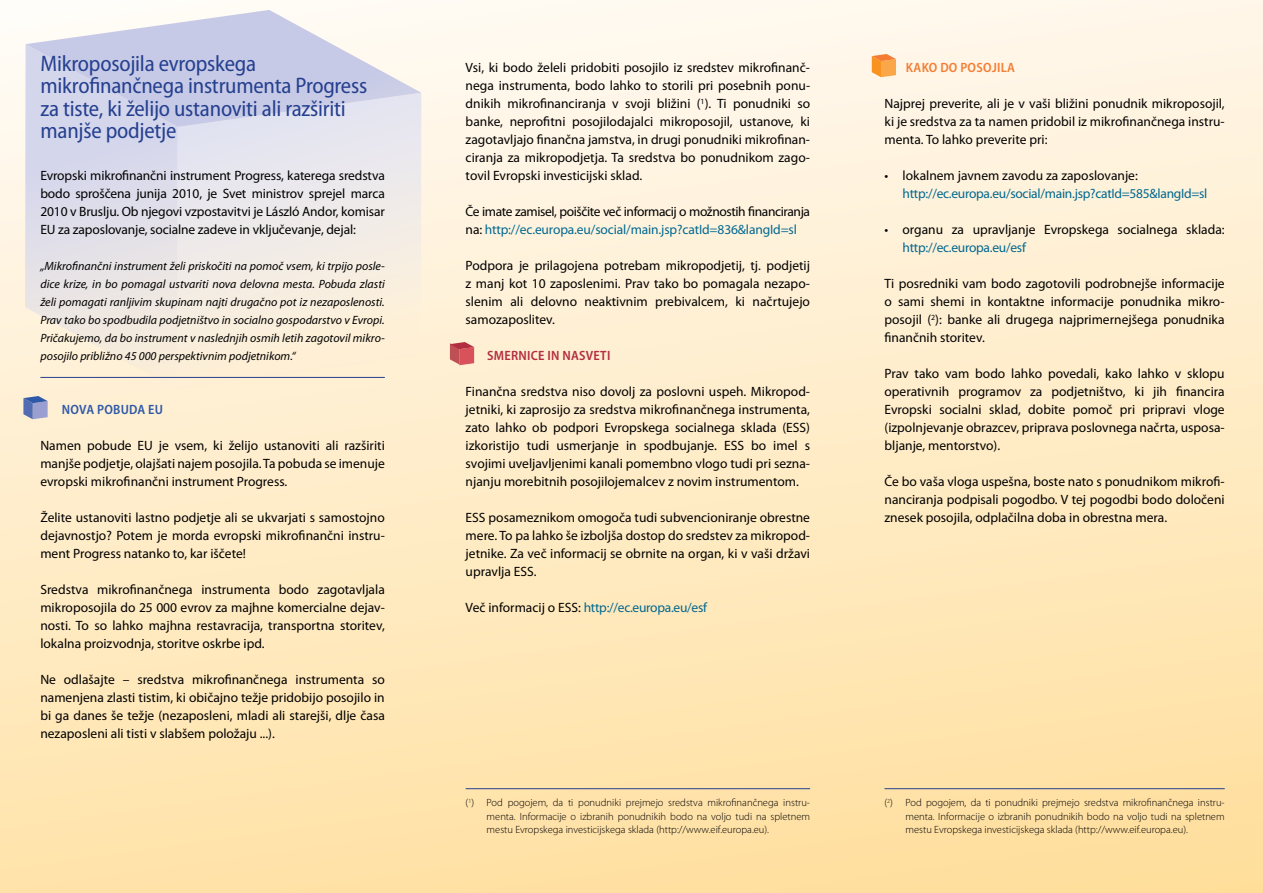
<style>
.page{position:relative;width:1263px;height:893px;background:#fff}
.page>*{position:absolute;margin:0;border:0;box-sizing:border-box;transform-origin:0 0}
.t1{font:semi-condensed 22.5px/22.5px "Myriad Pro";letter-spacing:-.01em;color:#25408f}
.t2{font:13.5px/18px "Myriad Pro";color:#000;text-align:justify}
.t3{font:13.5px "Myriad Pro";letter-spacing:-.02em;color:#006890}
.t4{font:13.5px/18px "Myriad Pro";letter-spacing:-.03em;color:#000}
.t5{font:600 semi-condensed 13.5px "Myriad Pro";letter-spacing:.02em;color:#b22d40}
.t6{font:600 semi-condensed 13.5px "Myriad Pro";letter-spacing:.02em;color:#f47d33}
.t7{font:600 semi-condensed 13.5px "Myriad Pro";letter-spacing:.02em;color:#2e59a8}
.t8{font:italic 12px/18px "Myriad Pro";color:#000;text-align:justify}
.t9{font:300 10.5px/13.5px "Myriad Pro";color:#000;text-align:justify}
.s1{color:#006890}
.s2{color:#000}
</style>
<div class="page">
<div style="left:0;top:0;width:1263px;height:893px;background:linear-gradient(to bottom,#fff8ef,#ffe1a3)"></div>
<svg style="left:178px;top:127px;width:243px;height:263px;background:#f2ebe3"></svg>
<svg style="left:25px;top:44px;width:153px;height:346px;background:#e7e2e4"></svg>
<svg style="left:26px;top:10px;width:395px;height:117px;fill:#c8cbe6"></svg>
<svg style="left:450px;top:342px;width:24px;height:23px"></svg>
<hr style="left:40px;top:377px;width:345px;height:1px;background:#25408f">
<hr style="left:466px;top:788px;width:344px;height:1px;background:#25408f">
<hr style="left:884px;top:788px;width:341px;height:1px;background:#25408f">
<svg style="left:23px;top:396px;width:25px;height:23px"></svg>
<svg style="left:872px;top:54px;width:24px;height:23px"></svg>
<h1 class="t1" style="left:40px;top:53px;width:328px">Mikroposojila evropskega mikrofinančnega instrumenta Progress za tiste, ki želijo ustanoviti ali razširiti manjše podjetje</h1>
<p class="t2" style="left:40px;top:166px;width:346px">Evropski mikrofinančni instrument Progress, katerega sredstva bodo sproščena junija 2010, je Svet ministrov sprejel marca 2010 v Bruslju. Ob njegovi vzpostavitvi je László Andor, komisar EU za zaposlovanje, socialne zadeve in vključevanje, dejal:</p>
<p class="t8" style="left:40px;top:257px;width:346px">„Mikrofinančni instrument želi priskočiti na pomoč vsem, ki trpijo posle&shy;dice krize, in bo pomagal ustvariti nova delovna mesta. Pobuda zlasti želi pomagati ranljivim skupinam najti drugačno pot iz nezaposlenosti.<br>Prav tako bo spodbudila podjetništvo in socialno gospodarstvo v Evropi.<br>Pričakujemo, da bo instrument v naslednjih osmih letih zagotovil mikro&shy;posojilo približno 45 000 perspektivnim podjetnikom.“</p>
<p class="t7" style="left:62px;top:402px;width:95px">NOVA POBUDA EU</p>
<p class="t2" style="left:40px;top:436px;width:346px">Namen pobude EU je vsem, ki želijo ustanoviti ali razširiti manjše podjetje, olajšati najem posojila. Ta pobuda se imenuje evropski mikrofinančni instrument Progress.</p>
<p class="t2" style="left:40px;top:508px;width:346px">Želite ustanoviti lastno podjetje ali se ukvarjati s samostojno dejavnostjo? Potem je morda evropski mikrofinančni instru&shy;ment Progress natanko to, kar iščete!</p>
<p class="t2" style="left:40px;top:580px;width:346px">Sredstva mikrofinančnega instrumenta bodo zagotavljala mikroposojila do 25 000 evrov za majhne komercialne dejav&shy;nosti. To so lahko majhna restavracija, transportna storitev, lokalna proizvodnja, storitve oskrbe ipd.</p>
<p class="t2" style="left:40px;top:670px;width:346px">Ne odlašajte – sredstva mikrofinančnega instrumenta so namenjena zlasti tistim, ki običajno težje pridobijo posojilo in bi ga danes še težje (nezaposleni, mladi ali starejši, dlje časa nezaposleni ali tisti v slabšem položaju ...).</p>
<p class="t2" style="left:466px;top:58px;width:346px">Vsi, ki bodo želeli pridobiti posojilo iz sredstev mikrofinanč&shy;nega instrumenta, bodo lahko to storili pri posebnih ponu&shy;dnikih mikrofinanciranja v svoji bližini (<sup>1</sup>). Ti ponudniki so banke, neprofitni posojilodajalci mikroposojil, ustanove, ki zagotavljajo finančna jamstva, in drugi ponudniki mikrofinan&shy;ciranja za mikropodjetja. Ta sredstva bo ponudnikom zago&shy;tovil Evropski investicijski sklad.</p>
<p class="t4" style="left:466px;top:202px;width:346px">Če imate zamisel, poiščite več informacij o možnostih financiranja na: <span class="s1">http://ec.europa.eu/social/main.jsp?catId=836&amp;langId=sl</span></p>
<p class="t2" style="left:466px;top:256px;width:346px">Podpora je prilagojena potrebam mikropodjetij, tj. podjetij z manj kot 10 zaposlenimi. Prav tako bo pomagala nezapo&shy;slenim ali delovno neaktivnim prebivalcem, ki načrtujejo samozaposlitev.</p>
<p class="t5" style="left:487px;top:348px;width:125px">SMERNICE IN NASVETI</p>
<p class="t2" style="left:466px;top:382px;width:346px">Finančna sredstva niso dovolj za poslovni uspeh. Mikropod&shy;jetniki, ki zaprosijo za sredstva mikrofinančnega instrumenta, zato lahko ob podpori Evropskega socialnega sklada (ESS) izkoristijo tudi usmerjanje in spodbujanje. ESS bo imel s svojimi uveljavljenimi kanali pomembno vlogo tudi pri sezna&shy;njanju morebitnih posojilojemalcev z novim instrumentom.</p>
<p class="t2" style="left:466px;top:508px;width:346px">ESS posameznikom omogoča tudi subvencioniranje obrestne mere. To pa lahko še izboljša dostop do sredstev za mikropod&shy;jetnike. Za več informacij se obrnite na organ, ki v vaši državi upravlja ESS.</p>
<p class="t3" style="left:466px;top:599px;width:243px"><span class="s2">Več informacij o ESS:</span> http://ec.europa.eu/esf</p>
<p class="t9" style="left:487px;top:796px;width:325px;text-indent:-21px"><sup>1</sup>( ) Pod pogojem, da ti ponudniki prejmejo sredstva mikrofinančnega instru&shy;menta. Informacije o izbranih ponudnikih bodo na voljo tudi na spletnem mestu Evropskega investicijskega sklada (http://www.eif.europa.eu).</p>
<p class="t6" style="left:906px;top:60px;width:111px">KAKO DO POSOJILA</p>
<p class="t2" style="left:884px;top:94px;width:342px">Najprej preverite, ali je v vaši bližini ponudnik mikroposojil, ki je sredstva za ta namen pridobil iz mikrofinančnega instru&shy;menta. To lahko preverite pri:</p>
<p class="t2" style="left:884px;top:166px;width:255px">• lokalnem javnem zavodu za zaposlovanje:</p>
<p class="t3" style="left:902px;top:185px;width:306px">http://ec.europa.eu/social/main.jsp?catId=585&amp;langId=sl</p>
<p class="t2" style="left:884px;top:220px;width:342px">• organu za upravljanje Evropskega socialnega sklada:</p>
<p class="t3" style="left:902px;top:239px;width:125px">http://ec.europa.eu/esf</p>
<p class="t2" style="left:884px;top:274px;width:342px">Ti posredniki vam bodo zagotovili podrobnejše informacije o sami shemi in kontaktne informacije ponudnika mikro&shy;posojil (<sup>2</sup>): banke ali drugega najprimernejšega ponudnika finančnih storitev.</p>
<p class="t2" style="left:884px;top:364px;width:342px">Prav tako vam bodo lahko povedali, kako lahko v sklopu operativnih programov za podjetništvo, ki jih financira Evropski socialni sklad, dobite pomoč pri pripravi vloge (izpolnjevanje obrazcev, priprava poslovnega načrta, usposa&shy;bljanje, mentorstvo).</p>
<p class="t2" style="left:884px;top:472px;width:342px">Če bo vaša vloga uspešna, boste nato s ponudnikom mikrofi&shy;nanciranja podpisali pogodbo. V tej pogodbi bodo določeni znesek posojila, odplačilna doba in obrestna mera.</p>
<p class="t9" style="left:905px;top:796px;width:321px;text-indent:-21px"><sup>2</sup>( ) Pod pogojem, da ti ponudniki prejmejo sredstva mikrofinančnega instru&shy;menta. Informacije o izbranih ponudnikih bodo na voljo tudi na spletnem mestu Evropskega investicijskega sklada (http://www.eif.europa.eu).</p>
</div>
